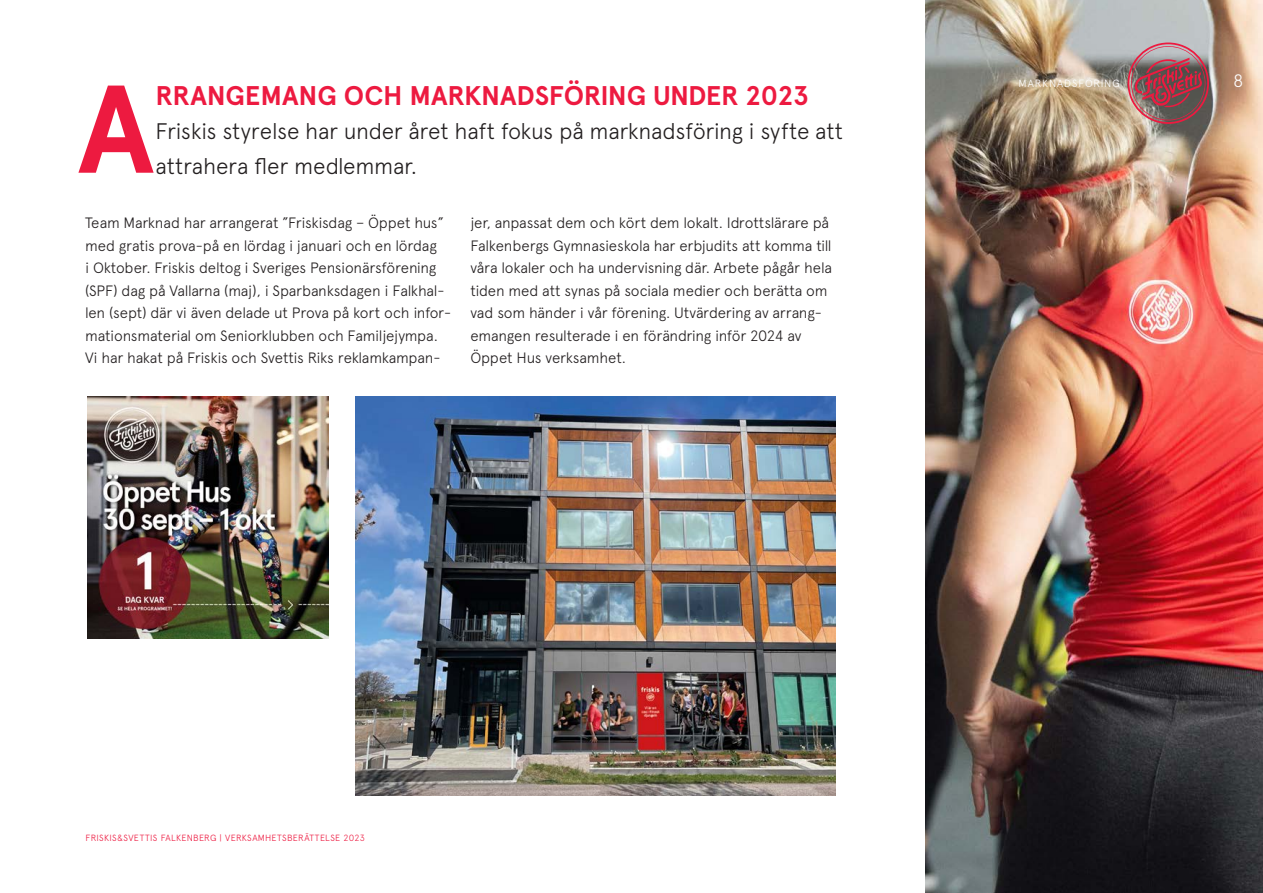
<style>
.page{position:relative;width:1263px;height:893px;background:#fff}
.page>*{position:absolute;margin:0;border:0;box-sizing:border-box;transform-origin:0 0}
.t1{font:700 124.5px "Apercu";color:#ed1a40}
.t2{font:700 27px "Apercu";letter-spacing:-.01em;color:#ed1a40}
.t3{font:300 22.5px/34.5px "Apercu";letter-spacing:-.015em;color:#231f20}
.t4{font:300 18px "Apercu";color:#fff}
.t5{font:300 15px/22.5px "Apercu";letter-spacing:-.015em;color:#231f20}
.t6{font:300 10.5px "Apercu";letter-spacing:.085em;color:#fff}
.t7{font:300 9px "Apercu";letter-spacing:.035em;color:#ed1a40}
</style>
<div class="page">
<img style="left:925px;top:0;width:338px;height:893px">
<img style="left:1127px;top:43px;width:82px;height:81px">
<img style="left:355px;top:397px;width:480px;height:399px">
<img style="left:87px;top:397px;width:242px;height:241px">
<p class="t2" style="left:156px;top:79px;width:655px">RRANGEMANG OCH MARKNADSFÖRING UNDER 2023</p>
<p class="t3" style="left:156px;top:114px;width:689px">Friskis styrelse har under året haft fokus på marknadsföring i syfte att attrahera fler medlemmar.</p>
<p class="t1" style="left:78px;top:54px;width:78px">A</p>
<p class="t5" style="left:85px;top:212px;width:368px">Team Marknad har arrangerat ”Friskisdag – Öppet hus” med gratis prova-på en lördag i januari och en lördag<br>i Oktober. Friskis deltog i Sveriges Pensionärsförening (SPF) dag på Vallarna (maj), i Sparbanksdagen i Falkhal&shy;len (sept) där vi även delade ut Prova på kort och infor&shy;mationsmaterial om Seniorklubben och Familjejympa.<br>Vi har hakat på Friskis och Svettis Riks reklamkampan-</p>
<p class="t5" style="left:470px;top:212px;width:363px">jer, anpassat dem och kört dem lokalt. Idrottslärare på Falkenbergs Gymnasieskola har erbjudits att komma till våra lokaler och ha undervisning där. Arbete pågår hela tiden med att synas på sociala medier och berätta om vad som händer i vår förening. Utvärdering av arrang&shy;emangen resulterade i en förändring inför 2024 av Öppet Hus verksamhet.</p>
<p class="t6" style="left:1019px;top:77px;width:103px">MARKNADSFÖRING</p>
<p class="t4" style="left:1233px;top:70px;width:12px">8</p>
<p class="t7" style="left:85px;top:832px;width:281px">FRISKIS&amp;SVETTIS FALKENBERG | VERKSAMHETSBERÄTTELSE 2023</p>
</div>
